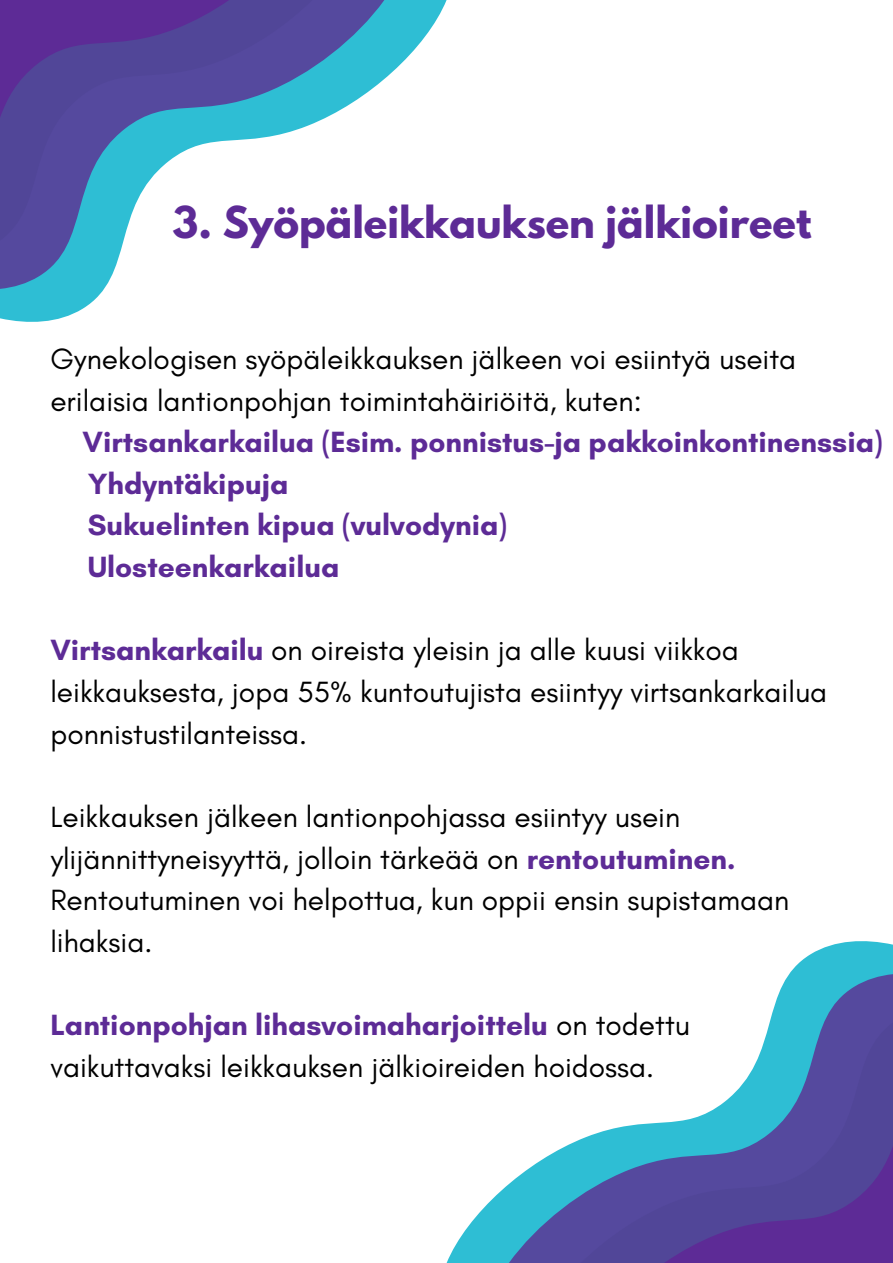
<style>
.page{position:relative;width:893px;height:1263px;background:#fff}
.page>*{position:absolute;margin:0;border:0;box-sizing:border-box;transform-origin:0 0}
.t1{font:700 38.92px "League Spartan";color:#5d2b96}
.t2{font:29.85px/41.6px "Glacial Indifference";color:#000}
.t3{font:700 29.85px "Glacial Indifference";color:#5d2b96}
.s1{font-weight:700;color:#5d2b96}
.s2{font-weight:400;color:#000}
</style>
<div class="page">
<svg style="left:0;top:0;width:446px;height:322px"></svg>
<svg style="left:0;top:0;width:384px;height:289px"></svg>
<svg style="left:0;top:0;width:312px;height:241px"></svg>
<svg style="left:0;top:0;width:229px;height:118px;background:#55409a"></svg>
<svg style="left:446px;top:941px;width:447px;height:322px"></svg>
<svg style="left:509px;top:974px;width:384px;height:289px"></svg>
<svg style="left:581px;top:1022px;width:312px;height:241px"></svg>
<svg style="left:664px;top:1145px;width:229px;height:118px;background:#55409a"></svg>
<p class="t1" style="left:173px;top:203px;width:640px">3. Syöpäleikkauksen jälkioireet</p>
<p class="t2" style="left:50px;top:338px;width:747px">Gynekologisen syöpäleikkauksen jälkeen voi esiintyä useita erilaisia lantionpohjan toimintahäiriöitä, kuten:</p>
<h1 class="t3" style="left:83px;top:424px;width:801px">Virtsankarkailua (Esim. ponnistus-ja pakkoinkontinenssia)</h1>
<p class="t3" style="left:88px;top:465px;width:202px">Yhdyntäkipuja</p>
<p class="t3" style="left:88px;top:507px;width:421px">Sukuelinten kipua (vulvodynia)</p>
<p class="t3" style="left:88px;top:549px;width:253px">Ulosteenkarkailua</p>
<p class="t2" style="left:50px;top:629px;width:778px"><span class="s1">Virtsankarkailu</span> on oireista yleisin ja alle kuusi viikkoa leikkauksesta, jopa 55% kuntoutujista esiintyy virtsankarkailua ponnistustilanteissa.</p>
<p class="t2" style="left:50px;top:796px;width:686px">Leikkauksen jälkeen lantionpohjassa esiintyy usein ylijännittyneisyyttä, jolloin tärkeää on <span class="s1">rentoutuminen.</span></p>
<p class="t2" style="left:50px;top:879px;width:740px">Rentoutuminen voi helpottua, kun oppii ensin supistamaan lihaksia.</p>
<p class="t3" style="left:50px;top:1007px;width:641px">Lantionpohjan lihasvoimaharjoittelu <span class="s2">on todettu</span></p>
<p class="t2" style="left:50px;top:1045px;width:605px">vaikuttavaksi leikkauksen jälkioireiden hoidossa.</p>
</div>
